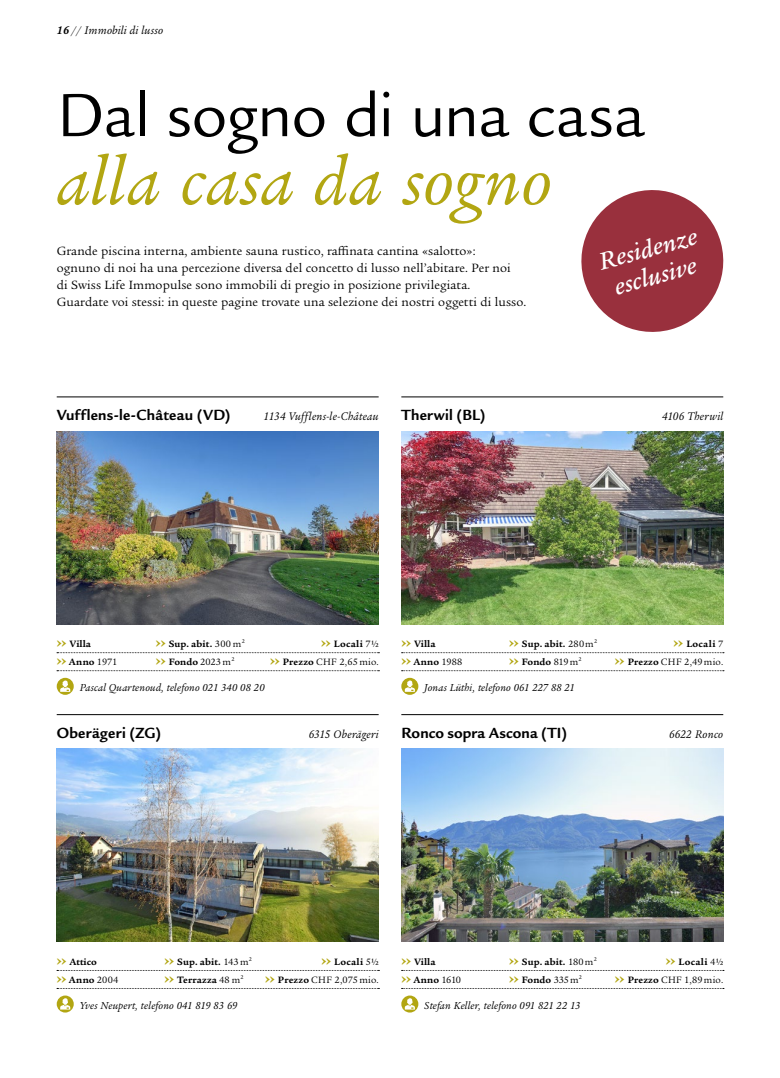
<style>
.page{position:relative;width:780px;height:1078px;background:#fff}
.page>*{position:absolute;margin:0;border:0;box-sizing:border-box;transform-origin:0 0}
.t1{font:italic 72px "Legacy Serif ITC Pro";letter-spacing:.005em;color:#b2a612}
.t2{font:66px "Legacy Sans ITC Pro";letter-spacing:-.02em;color:#000}
.t3{font:italic 500 26px/28px "Legacy Serif ITC Pro";color:#fff;text-align:center}
.t4{font:700 16px "Legacy Sans ITC Pro";letter-spacing:.015em;color:#000}
.t5{font:13px/17px "Legacy Serif ITC Pro";letter-spacing:.01em;color:#000}
.t6{font:italic 12px "Legacy Serif ITC Pro";letter-spacing:.015em;color:#000}
.t7{font:italic 11px "Legacy Serif ITC Pro";letter-spacing:.015em;color:#000}
.t8{font:700 10px "Legacy Serif ITC Pro";letter-spacing:.01em;color:#000}
.t9{font:10px "Legacy Serif ITC Pro";letter-spacing:.03em;color:#000}
.s1{font-weight:700}
.s2{font-size:16px;color:#b2a612}
.s3{font-weight:400}
.s4{font-weight:700;font-size:16px;color:#b2a612}
</style>
<div class="page">
<img style="left:401px;top:431px;width:322px;height:193px">
<hr style="left:401px;top:396px;width:322px;height:1px;background:#000">
<svg style="left:401px;top:652px;width:323px;height:1px"></svg>
<svg style="left:401px;top:670px;width:323px;height:1px"></svg>
<svg style="left:401px;top:677px;width:17px;height:17px"></svg>
<svg style="left:405px;top:680px;width:10px;height:11px"></svg>
<img style="left:57px;top:748px;width:321px;height:193px">
<img style="left:57px;top:431px;width:321px;height:193px">
<hr style="left:57px;top:714px;width:321px;height:1px;background:#000">
<hr style="left:401px;top:714px;width:322px;height:1px;background:#000">
<hr style="left:57px;top:396px;width:321px;height:1px;background:#000">
<svg style="left:57px;top:652px;width:322px;height:1px"></svg>
<svg style="left:57px;top:670px;width:322px;height:1px"></svg>
<svg style="left:57px;top:677px;width:17px;height:17px"></svg>
<svg style="left:60px;top:680px;width:10px;height:11px"></svg>
<svg style="left:57px;top:995px;width:17px;height:17px"></svg>
<svg style="left:60px;top:997px;width:10px;height:12px"></svg>
<svg style="left:401px;top:995px;width:17px;height:17px"></svg>
<svg style="left:405px;top:997px;width:10px;height:12px"></svg>
<svg style="left:581px;top:190px;width:143px;height:142px"></svg>
<img style="left:401px;top:748px;width:322px;height:193px">
<p class="t6" style="left:57px;top:23px;width:108px"><span class="s1">16</span> // Immobili di lusso</p>
<h2 class="t2" style="left:57px;top:77px;width:590px">Dal sogno di una casa</h2>
<h1 class="t1" style="left:57px;top:136px;width:497px">alla casa da sogno</h1>
<p class="t5" style="left:57px;top:242px;width:471px">Grande piscina interna, ambiente sauna rustico, raffinata cantina «salotto»:<br>ognuno di noi ha una percezione diversa del concetto di lusso nell’abitare. Per noi<br>di Swiss Life Immopulse sono immobili di pregio in posizione privilegiata.<br>Guardate voi stessi: in queste pagine trovate una selezione dei nostri oggetti di lusso.</p>
<h3 class="t3" style="left:595px;top:247px;width:102px;rotate:-15deg">Residenze esclusive</h3>
<p class="t4" style="left:57px;top:405px;width:175px">Vufflens-le-Château (VD)</p>
<p class="t6" style="left:263px;top:408px;width:117px">1134 Vufflens-le-Château</p>
<p class="t4" style="left:401px;top:405px;width:86px">Therwil (BL)</p>
<p class="t6" style="left:662px;top:408px;width:63px">4106 Therwil</p>
<p class="t8" style="left:57px;top:637px;width:36px"><span class="s2">››</span> Villa</p>
<p class="t8" style="left:156px;top:637px;width:90px"><span class="s2">››</span> Sup. abit. <span class="s3">300 m</span><sup>2</sup></p>
<p class="t8" style="left:321px;top:637px;width:59px"><span class="s2">››</span> Locali <span class="s3">7½</span></p>
<p class="t8" style="left:57px;top:655px;width:62px"><span class="s2">››</span> Anno <span class="s3">1971</span></p>
<p class="t8" style="left:156px;top:655px;width:80px"><span class="s2">››</span> Fondo <span class="s3">2023 m</span><sup>2</sup></p>
<p class="t9" style="left:270px;top:655px;width:110px"><span class="s4">››</span> <span class="s1">Prezzo</span> CHF 2,65 mio.</p>
<p class="t7" style="left:80px;top:680px;width:186px">Pascal Quartenoud, telefono 021 340 08 20</p>
<p class="t8" style="left:401px;top:637px;width:36px"><span class="s2">››</span> Villa</p>
<p class="t8" style="left:509px;top:637px;width:90px"><span class="s2">››</span> Sup. abit. <span class="s3">280 m</span><sup>2</sup></p>
<p class="t8" style="left:673px;top:637px;width:51px"><span class="s2">››</span> Locali <span class="s3">7</span></p>
<p class="t8" style="left:401px;top:655px;width:63px"><span class="s2">››</span> Anno <span class="s3">1988</span></p>
<p class="t8" style="left:509px;top:655px;width:74px"><span class="s2">››</span> Fondo <span class="s3">819 m</span><sup>2</sup></p>
<p class="t9" style="left:615px;top:655px;width:110px"><span class="s4">››</span> <span class="s1">Prezzo</span> CHF 2,49 mio.</p>
<p class="t7" style="left:424px;top:680px;width:152px">Jonas Lüthi, telefono 061 227 88 21</p>
<p class="t4" style="left:57px;top:723px;width:106px">Oberägeri (ZG)</p>
<p class="t6" style="left:308px;top:726px;width:71px">6315 Oberägeri</p>
<p class="t4" style="left:401px;top:723px;width:167px">Ronco sopra Ascona (TI)</p>
<p class="t6" style="left:669px;top:726px;width:56px">6622 Ronco</p>
<p class="t8" style="left:57px;top:954px;width:42px"><span class="s2">››</span> Attico</p>
<p class="t8" style="left:164px;top:954px;width:89px"><span class="s2">››</span> Sup. abit. <span class="s3">143 m</span><sup>2</sup></p>
<p class="t8" style="left:321px;top:954px;width:59px"><span class="s2">››</span> Locali <span class="s3">5½</span></p>
<p class="t8" style="left:57px;top:972px;width:63px"><span class="s2">››</span> Anno <span class="s3">2004</span></p>
<p class="t8" style="left:164px;top:972px;width:81px"><span class="s2">››</span> Terrazza <span class="s3">48 m</span><sup>2</sup></p>
<p class="t9" style="left:265px;top:973px;width:115px"><span class="s4">››</span> <span class="s1">Prezzo</span> CHF 2,075 mio.</p>
<p class="t7" style="left:80px;top:997px;width:159px">Yves Neupert, telefono 041 819 83 69</p>
<p class="t8" style="left:401px;top:954px;width:36px"><span class="s2">››</span> Villa</p>
<p class="t8" style="left:509px;top:954px;width:89px"><span class="s2">››</span> Sup. abit. <span class="s3">180 m</span><sup>2</sup></p>
<p class="t8" style="left:665px;top:954px;width:59px"><span class="s2">››</span> Locali <span class="s3">4½</span></p>
<p class="t8" style="left:401px;top:972px;width:61px"><span class="s2">››</span> Anno <span class="s3">1610</span></p>
<p class="t8" style="left:509px;top:972px;width:74px"><span class="s2">››</span> Fondo <span class="s3">335 m</span><sup>2</sup></p>
<p class="t9" style="left:615px;top:973px;width:110px"><span class="s4">››</span> <span class="s1">Prezzo</span> CHF 1,89 mio.</p>
<p class="t7" style="left:424px;top:997px;width:158px">Stefan Keller, telefono 091 821 22 13</p>
</div>
